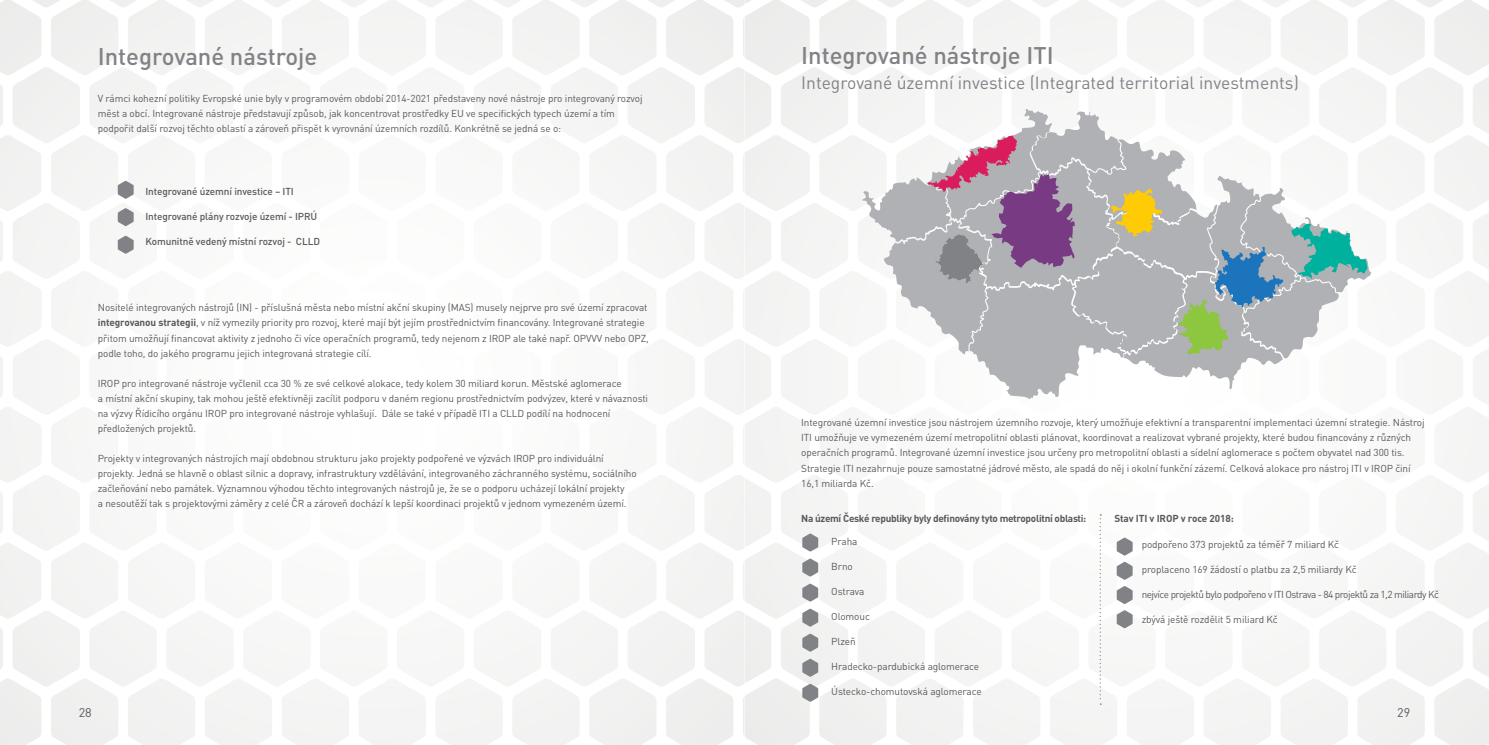
<style>
.page{position:relative;width:1489px;height:745px;background:#fff}
.page>*{position:absolute;margin:0;border:0;box-sizing:border-box;transform-origin:0 0}
.t1{font:500 23.75px "DIN Pro";color:#808285}
.t2{font:17.5px "DIN Pro";color:#808285}
.t3{font:12.5px "DIN Pro";color:#58595b}
.t4{font:10px/15px "DIN Pro";letter-spacing:-.01em;color:#58595b}
.t5{font:500 10px "DIN Pro";letter-spacing:-.01em;color:#58595b}
.t6{font:10px "DIN Pro";letter-spacing:-.05em;color:#58595b}
.t7{font:700 10px "DIN Pro";letter-spacing:-.03em;color:#58595b}
.t8{font:700 10px "DIN Pro";letter-spacing:-.01em;color:#58595b}
.s1{font-weight:700}
</style>
<div class="page">
<div style="left:744px;top:2px;width:744px;height:742px;background:#f7f7f6"></div>
<svg style="left:745px;top:0;width:728px;height:60px"></svg>
<div style="left:0;top:0;width:744px;height:744px;background:#f9f9f8"></div>
<svg style="left:0;top:0;width:744px;height:75px"></svg>
<svg style="left:118px;top:181px;width:16px;height:18px"></svg>
<svg style="left:118px;top:235px;width:16px;height:19px"></svg>
<svg style="left:118px;top:208px;width:16px;height:18px"></svg>
<svg style="left:802px;top:533px;width:16px;height:18px"></svg>
<svg style="left:802px;top:608px;width:16px;height:18px"></svg>
<svg style="left:802px;top:583px;width:16px;height:18px"></svg>
<svg style="left:802px;top:658px;width:16px;height:18px"></svg>
<svg style="left:802px;top:683px;width:16px;height:18px"></svg>
<svg style="left:802px;top:558px;width:16px;height:18px"></svg>
<svg style="left:1116px;top:537px;width:16px;height:18px"></svg>
<svg style="left:1116px;top:610px;width:16px;height:18px"></svg>
<svg style="left:1116px;top:586px;width:16px;height:17px"></svg>
<svg style="left:1116px;top:562px;width:16px;height:17px"></svg>
<svg style="left:802px;top:633px;width:16px;height:18px"></svg>
<svg style="left:1099px;top:514px;width:2px;height:190px"></svg>
<svg style="left:862px;top:109px;width:509px;height:290px"></svg>
<h1 class="t1" style="left:98px;top:41px;width:221px">Integrované nástroje</h1>
<h1 class="t1" style="left:801px;top:39px;width:254px">Integrované nástroje ITI</h1>
<h2 class="t2" style="left:801px;top:71px;width:499px">Integrované územní investice (Integrated territorial investments)</h2>
<p class="t4" style="left:98px;top:91px;width:546px">V rámci kohezní politiky Evropské unie byly v programovém období 2014-2021 představeny nové nástroje pro integrovaný rozvoj měst a obcí. Integrované nástroje představují způsob, jak koncentrovat prostředky EU ve specifických typech území a tím podpořit další rozvoj těchto oblastí a zároveň přispět k vyrovnání územních rozdílů. Konkrétně se jedná se o:</p>
<p class="t5" style="left:145px;top:184px;width:150px">Integrované územní investice – ITI</p>
<p class="t5" style="left:145px;top:209px;width:173px">Integrované plány rozvoje území - IPRÚ</p>
<p class="t5" style="left:145px;top:234px;width:176px">Komunitně vedený místní rozvoj - CLLD</p>
<p class="t4" style="left:98px;top:300px;width:552px">Nositelé integrovaných nástrojů (IN) - příslušná města nebo místní akční skupiny (MAS) musely nejprve pro své území zpracovat <span class="s1">integrovanou strategii</span>, v níž vymezily priority pro rozvoj, které mají být jejím prostřednictvím financovány. Integrované strategie přitom umožňují financovat aktivity z jednoho či více operačních programů, tedy nejenom z IROP ale také např. OPVVV nebo OPZ, podle toho, do jakého programu jejich integrovaná strategie cílí.</p>
<p class="t4" style="left:98px;top:375px;width:552px">IROP pro integrované nástroje vyčlenil cca 30 % ze své celkové alokace, tedy kolem 30 miliard korun. Městské aglomerace<br>a místní akční skupiny, tak mohou ještě efektivněji zacílit podporu v daném regionu prostřednictvím podvýzev, které v návaznosti na výzvy Řídicího orgánu IROP pro integrované nástroje vyhlašují. Dále se také v případě ITI a CLLD podílí na hodnocení předložených projektů.</p>
<p class="t4" style="left:98px;top:450px;width:540px">Projekty v integrovaných nástrojích mají obdobnou strukturu jako projekty podpořené ve výzvách IROP pro individuální projekty. Jedná se hlavně o oblast silnic a dopravy, infrastruktury vzdělávání, integrovaného záchranného systému, sociálního začleňování nebo památek. Významnou výhodou těchto integrovaných nástrojů je, že se o podporu ucházejí lokální projekty<br>a nesoutěží tak s projektovými záměry z celé ČR a zároveň dochází k lepší koordinaci projektů v jednom vymezeném území.</p>
<p class="t4" style="left:801px;top:414px;width:625px">Integrované územní investice jsou nástrojem územního rozvoje, který umožňuje efektivní a transparentní implementaci územní strategie. Nástroj<br>ITI umožňuje ve vymezeném území metropolitní oblasti plánovat, koordinovat a realizovat vybrané projekty, které budou financovány z různých operačních programů. Integrované územní investice jsou určeny pro metropolitní oblasti a sídelní aglomerace s počtem obyvatel nad 300 tis.</p>
<p class="t4" style="left:801px;top:460px;width:611px">Strategie ITI nezahrnuje pouze samostatné jádrové město, ale spadá do něj i okolní funkční zázemí. Celková alokace pro nástroj ITI v IROP činí<br>16,1 miliarda Kč.</p>
<p class="t7" style="left:801px;top:511px;width:287px">Na území České republiky byly definovány tyto metropolitní oblasti:</p>
<p class="t8" style="left:1114px;top:511px;width:121px">Stav ITI v IROP v roce 2018:</p>
<p class="t4" style="left:831px;top:533px;width:28px">Praha</p>
<p class="t4" style="left:831px;top:558px;width:23px">Brno</p>
<p class="t4" style="left:831px;top:583px;width:35px">Ostrava</p>
<p class="t4" style="left:831px;top:608px;width:40px">Olomouc</p>
<p class="t4" style="left:831px;top:633px;width:26px">Plzeň</p>
<p class="t4" style="left:831px;top:658px;width:149px">Hradecko-pardubická aglomerace</p>
<p class="t4" style="left:831px;top:683px;width:152px">Ústecko-chomutovská aglomerace</p>
<p class="t4" style="left:1141px;top:536px;width:199px">podpořeno 373 projektů za téměř 7 miliard Kč</p>
<p class="t4" style="left:1141px;top:561px;width:216px">proplaceno 169 žádostí o platbu za 2,5 miliardy Kč</p>
<p class="t6" style="left:1141px;top:587px;width:299px">nejvíce projektů bylo podpořeno v ITI Ostrava - 84 projektů za 1,2 miliardy Kč</p>
<p class="t4" style="left:1141px;top:611px;width:137px">zbývá ještě rozdělit 5 miliard Kč</p>
<p class="t3" style="left:79px;top:701px;width:15px">28</p>
<p class="t3" style="left:1396px;top:701px;width:15px">29</p>
</div>
